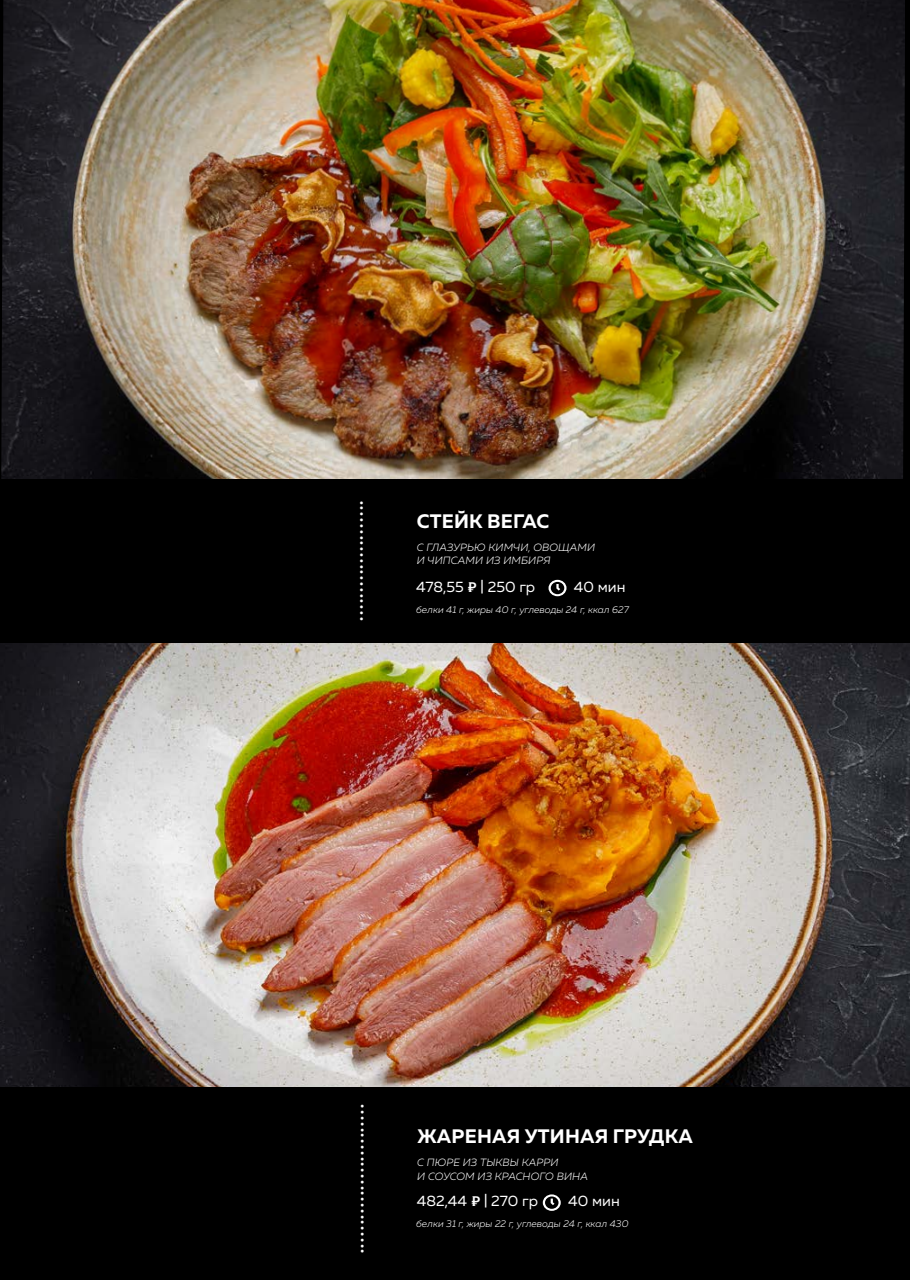
<style>
.page{position:relative;width:910px;height:1280px;background:#fff}
.page>*{position:absolute;margin:0;border:0;box-sizing:border-box;transform-origin:0 0}
.t1{font:27px "Muller";color:#fff}
.t2{font:700 19.5px "Muller";letter-spacing:.01em;color:#fff}
.t3{font:15px "Muller";color:#fff}
.t4{font:italic 300 10.5px/13.5px "Muller";letter-spacing:.01em;color:#fff}
.t5{font:italic 300 9.75px "Muller";color:#fff}
.s1{font-family:"PT Rouble Decorative"}
</style>
<div class="page">
<img style="left:1px;top:0;width:904px;height:479px">
<img style="left:0;top:643px;width:910px;height:444px">
<div style="left:0;top:479px;width:910px;height:164px;background:#000"></div>
<div style="left:0;top:1087px;width:910px;height:193px;background:#000"></div>
<svg style="left:548px;top:580px;width:18px;height:16px"></svg>
<svg style="left:543px;top:1194px;width:18px;height:17px"></svg>
<h1 class="t1" style="left:386px;top:500px;width:123px;rotate:90deg">.....................</h1>
<h2 class="t2" style="left:417px;top:509px;width:134px">СТЕЙК ВЕГАС</h2>
<p class="t4" style="left:417px;top:540px;width:180px">С ГЛАЗУРЬЮ КИМЧИ, ОВОЩАМИ<br>И ЧИПСАМИ ИЗ ИМБИРЯ</p>
<h3 class="t3" style="left:416px;top:577px;width:121px">478,55 <span class="s1">У</span> | 250 гр</h3>
<h3 class="t3" style="left:574px;top:577px;width:53px">40 мин</h3>
<p class="t5" style="left:416px;top:604px;width:214px">белки 41 г, жиры 40 г, углеводы 24 г, ккал 627</p>
<h1 class="t1" style="left:337px;top:1254px;width:152px;rotate:-90deg">..........................</h1>
<h2 class="t2" style="left:417px;top:1124px;width:277px">ЖАРЕНАЯ УТИНАЯ ГРУДКА</h2>
<p class="t4" style="left:417px;top:1156px;width:172px">С ПЮРЕ ИЗ ТЫКВЫ КАРРИ<br>И СОУСОМ ИЗ КРАСНОГО ВИНА</p>
<h3 class="t3" style="left:417px;top:1192px;width:123px">482,44 <span class="s1">У</span> | 270 гр</h3>
<h3 class="t3" style="left:568px;top:1192px;width:53px">40 мин</h3>
<p class="t5" style="left:416px;top:1218px;width:214px">белки 31 г, жиры 22 г, углеводы 24 г, ккал 430</p>
</div>
